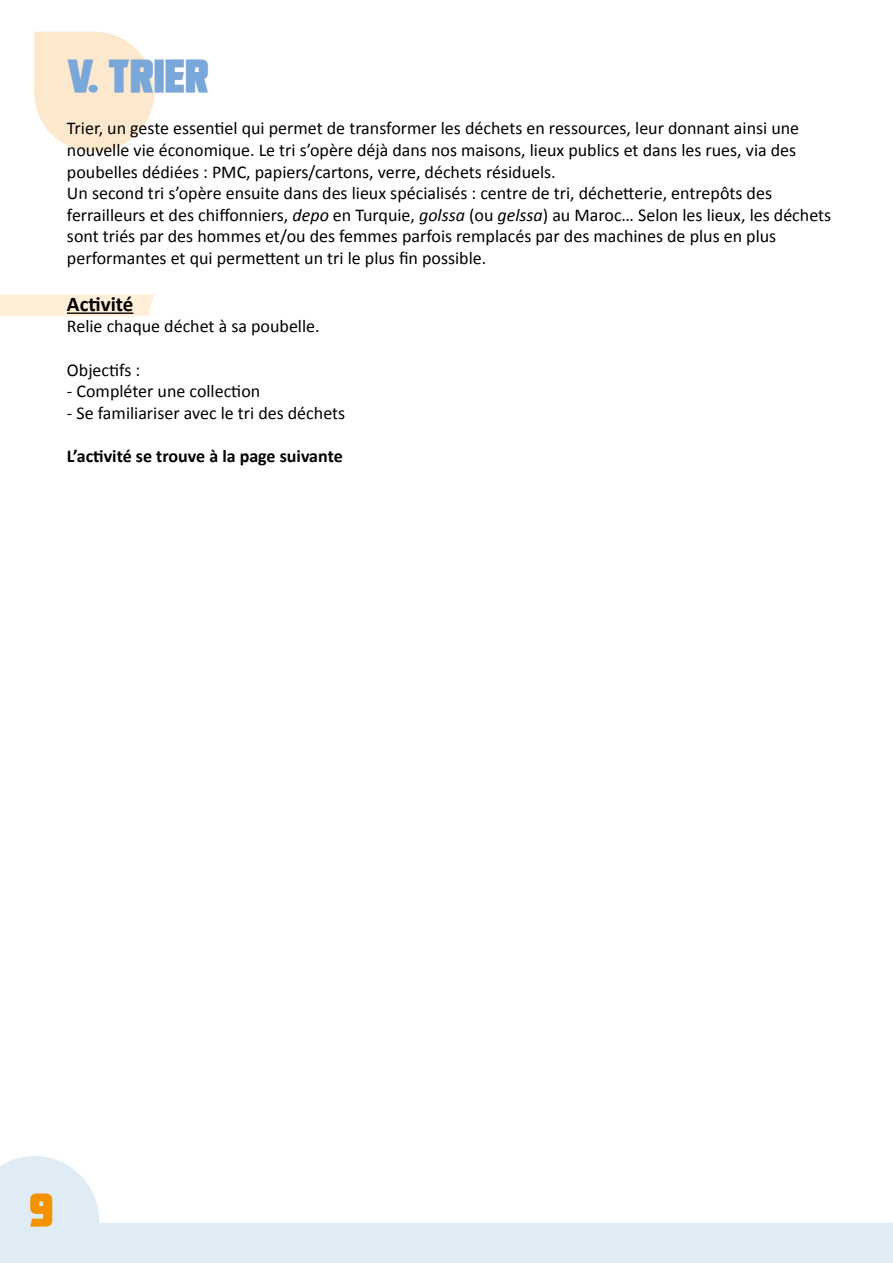
<style>
.page{position:relative;width:893px;height:1263px;background:#fff}
.page>*{position:absolute;margin:0;border:0;box-sizing:border-box;transform-origin:0 0}
.t1{font:32.25px "This Is The Future";color:#7aa7da;scale:1.16 1}
.t2{font:32.25px "This Is The Future";color:#f39200;scale:1.16 1}
.t3{font:700 21px "Calibri";color:#000}
.t4{font:18px/21.6px "Calibri";color:#000}
.t5{font:700 18px "Calibri";color:#000}
.s1{font-style:italic}
</style>
<div class="page">
<svg style="left:0;top:1156px;width:893px;height:107px"></svg>
<div style="left:0;top:294px;width:154px;height:22px;background:#ffefd8"></div>
<div style="left:34px;top:32px;width:120px;height:120px;background:#fce9cd;border-radius:60px"></div>
<hr style="left:67px;top:312px;width:66px;height:2px;background:#000">
<h1 class="t1" style="left:67px;top:58px;width:124px">V. TRIER</h1>
<p class="t4" style="left:67px;top:117px;width:766px">Trier, un geste essentiel qui permet de transformer les déchets en ressources, leur donnant ainsi une nouvelle vie économique. Le tri s’opère déjà dans nos maisons, lieux publics et dans les rues, via des poubelles dédiées : PMC, papiers/cartons, verre, déchets résiduels.<br>Un second tri s’opère ensuite dans des lieux spécialisés : centre de tri, déchetterie, entrepôts des ferrailleurs et des chiffonniers, <span class="s1">depo</span> en Turquie, <span class="s1">golssa</span> (ou <span class="s1">gelssa</span>) au Maroc… Selon les lieux, les déchets sont triés par des hommes et/ou des femmes parfois remplacés par des machines de plus en plus performantes et qui permettent un tri le plus fin possible.</p>
<p class="t3" style="left:67px;top:289px;width:68px">Activité</p>
<p class="t4" style="left:67px;top:315px;width:254px">Relie chaque déchet à sa poubelle.</p>
<p class="t4" style="left:67px;top:358px;width:75px">Objectifs :</p>
<p class="t4" style="left:67px;top:380px;width:195px">- Compléter une collection</p>
<p class="t4" style="left:67px;top:401px;width:280px">- Se familiariser avec le tri des déchets</p>
<p class="t5" style="left:67px;top:443px;width:277px">L’activité se trouve à la page suivante</p>
<h1 class="t2" style="left:29px;top:1192px;width:22px">9</h1>
</div>
